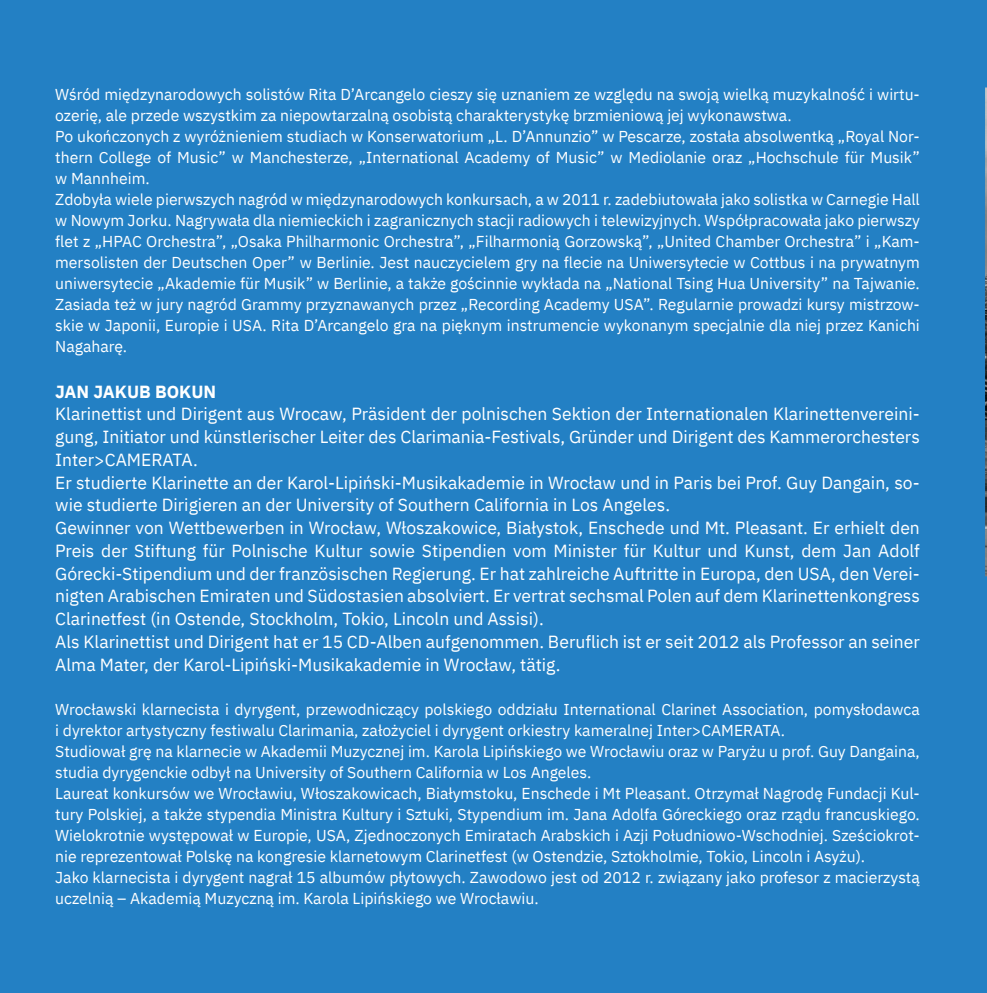
<style>
.page{position:relative;width:987px;height:993px;background:#fff}
.page>*{position:absolute;margin:0;border:0;box-sizing:border-box;transform-origin:0 0}
.t1{font:17.5px/22.8px "IBM Plex Sans";color:#fff}
.t2{font:700 17.5px "IBM Plex Sans";letter-spacing:-.01em;color:#fff}
.t3{font:15.75px/21px "IBM Plex Sans";color:#fff}
</style>
<div class="page">
<div style="left:0;top:0;width:986px;height:992px;background:#2380c4"></div>
<img style="left:985px;top:87px;width:1px;height:489px">
<p class="t3" style="left:55px;top:82px;width:865px">Wśród międzynarodowych solistów Rita D’Arcangelo cieszy się uznaniem ze względu na swoją wielką muzykalność i wirtu&shy;ozerię, ale przede wszystkim za niepowtarzalną osobistą charakterystykę brzmieniową jej wykonawstwa.<br>Po ukończonych z wyróżnieniem studiach w Konserwatorium „L. D’Annunzio” w Pescarze, została absolwentką „Royal Nor&shy;thern College of Music” w Manchesterze, „International Academy of Music” w Mediolanie oraz „Hochschule für Musik” w Mannheim.<br>Zdobyła wiele pierwszych nagród w międzynarodowych konkursach, a w 2011 r. zadebiutowała jako solistka w Carnegie Hall w Nowym Jorku. Nagrywała dla niemieckich i zagranicznych stacji radiowych i telewizyjnych. Współpracowała jako pierwszy flet z „HPAC Orchestra”, „Osaka Philharmonic Orchestra”, „Filharmonią Gorzowską”, „United Chamber Orchestra” i „Kam&shy;mersolisten der Deutschen Oper” w Berlinie. Jest nauczycielem gry na flecie na Uniwersytecie w Cottbus i na prywatnym uniwersytecie „Akademie für Musik” w Berlinie, a także gościnnie wykłada na „National Tsing Hua University” na Tajwanie.<br>Zasiada też w jury nagród Grammy przyznawanych przez „Recording Academy USA”. Regularnie prowadzi kursy mistrzow&shy;skie w Japonii, Europie i USA. Rita D’Arcangelo gra na pięknym instrumencie wykonanym specjalnie dla niej przez Kanichi Nagaharę.</p>
<p class="t2" style="left:55px;top:377px;width:61px">JAN JAKUB</p>
<p class="t2" style="left:155px;top:377px;width:63px">BOKUN</p>
<p class="t1" style="left:55px;top:401px;width:865px">Klarinettist und Dirigent aus Wrocaw, Präsident der polnischen Sektion der Internationalen Klarinettenvereini&shy;gung, Initiator und künstlerischer Leiter des Clarimania-Festivals, Gründer und Dirigent des Kammerorchesters Inter&gt;CAMERATA.<br>Er studierte Klarinette an der Karol-Lipiński-Musikakademie in Wrocław und in Paris bei Prof. Guy Dangain, so&shy;wie studierte Dirigieren an der University of Southern California in Los Angeles.<br>Gewinner von Wettbewerben in Wrocław, Włoszakowice, Białystok, Enschede und Mt. Pleasant. Er erhielt den Preis der Stiftung für Polnische Kultur sowie Stipendien vom Minister für Kultur und Kunst, dem Jan Adolf Górecki-Stipendium und der französischen Regierung. Er hat zahlreiche Auftritte in Europa, den USA, den Verei&shy;nigten Arabischen Emiraten und Südostasien absolviert. Er vertrat sechsmal Polen auf dem Klarinettenkongress Clarinetfest (in Ostende, Stockholm, Tokio, Lincoln und Assisi).<br>Als Klarinettist und Dirigent hat er 15 CD-Alben aufgenommen. Beruflich ist er seit 2012 als Professor an seiner Alma Mater, der Karol-Lipiński-Musikakademie in Wrocław, tätig.</p>
<p class="t3" style="left:55px;top:697px;width:865px">Wrocławski klarnecista i dyrygent, przewodniczący polskiego oddziału International Clarinet Association, pomysłodawca i dyrektor artystyczny festiwalu Clarimania, założyciel i dyrygent orkiestry kameralnej Inter&gt;CAMERATA.<br>Studiował grę na klarnecie w Akademii Muzycznej im. Karola Lipińskiego we Wrocławiu oraz w Paryżu u prof. Guy Dangaina, studia dyrygenckie odbył na University of Southern California w Los Angeles.<br>Laureat konkursów we Wrocławiu, Włoszakowicach, Białymstoku, Enschede i Mt Pleasant. Otrzymał Nagrodę Fundacji Kul&shy;tury Polskiej, a także stypendia Ministra Kultury i Sztuki, Stypendium im. Jana Adolfa Góreckiego oraz rządu francuskiego.<br>Wielokrotnie występował w Europie, USA, Zjednoczonych Emiratach Arabskich i Azji Południowo-Wschodniej. Sześciokrot&shy;nie reprezentował Polskę na kongresie klarnetowym Clarinetfest (w Ostendzie, Sztokholmie, Tokio, Lincoln i Asyżu).<br>Jako klarnecista i dyrygent nagrał 15 albumów płytowych. Zawodowo jest od 2012 r. związany jako profesor z macierzystą uczelnią – Akademią Muzyczną im. Karola Lipińskiego we Wrocławiu.</p>
</div>
